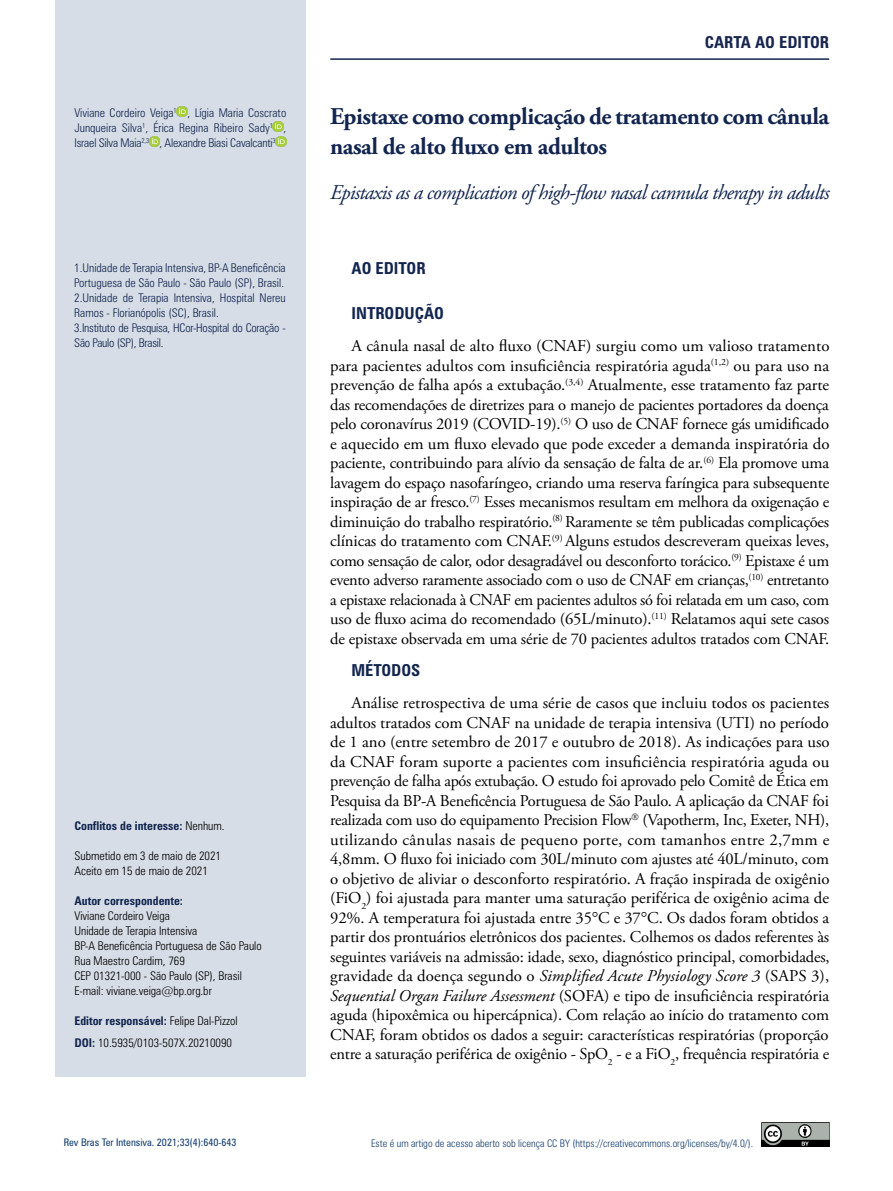
<style>
.page{position:relative;width:893px;height:1191px;background:#fff}
.page>*{position:absolute;margin:0;border:0;box-sizing:border-box;transform-origin:0 0}
.t1{font:700 24px/30px "Adobe Garamond Pro";letter-spacing:-.02em;color:#12254f}
.t2{font:italic 21px "Adobe Garamond Pro";letter-spacing:-.035em;color:#12254f}
.t3{font:16.5px/19.5px "Adobe Garamond Pro";letter-spacing:-.01em;color:#000;text-align:justify}
.t4{font:700 condensed 16.5px "Zurich BT";color:#12254f}
.t5{font:700 condensed 16.5px "Zurich BT";color:#18254e}
.t6{font:300 condensed 12px/15px "Zurich BT";color:#12254f;text-align:justify}
.t7{font:300 condensed 12px/15px "Zurich BT";color:#000}
.t8{font:700 condensed 12px "Zurich BT";color:#12254f}
.t9{font:300 condensed 10.5px "Zurich BT";color:#163f6d}
.t10{font:condensed 10.5px "Zurich BT";color:#163f6d}
.s1{font-weight:300;color:#000}
.s2{font-weight:700;color:#12254f}
.s3{font-style:italic}
</style>
<div class="page">
<div style="left:55px;top:0;width:250px;height:1076px;background:#d5dce6"></div>
<svg style="left:177px;top:106px;width:10px;height:11px"></svg>
<svg style="left:149px;top:136px;width:11px;height:11px"></svg>
<svg style="left:273px;top:121px;width:13px;height:26px"></svg>
<img style="left:761px;top:1122px;width:68px;height:24px">
<hr style="left:330px;top:58px;width:499px;height:2px;background:#12254f">
<p class="t6" style="left:74px;top:105px;width:213px">Viviane Cordeiro Veiga<sup>1</sup> , Lígia Maria Coscrato Junqueira Silva<sup>1</sup>, Érica Regina Ribeiro Sady<sup>1</sup> , Israel Silva Maia<sup>2,3</sup> , Alexandre Biasi Cavalcanti<sup>3</sup></p>
<p class="t6" style="left:74px;top:260px;width:213px;text-align:left">1.Unidade de Terapia Intensiva, BP-A Beneficência Portuguesa de São Paulo - São Paulo (SP), Brasil.<br>2.Unidade de Terapia Intensiva, Hospital Nereu Ramos - Florianópolis (SC), Brasil.<br>3.Instituto de Pesquisa, HCor-Hospital do Coração - São Paulo (SP), Brasil.</p>
<p class="t8" style="left:74px;top:818px;width:152px">Conflitos de interesse: <span class="s1">Nenhum.</span></p>
<p class="t7" style="left:74px;top:848px;width:148px">Submetido em 3 de maio de 2021<br>Aceito em 15 de maio de 2021</p>
<p class="t8" style="left:74px;top:893px;width:110px">Autor correspondente:</p>
<p class="t7" style="left:74px;top:908px;width:189px">Viviane Cordeiro Veiga<br>Unidade de Terapia Intensiva<br>BP-A Beneficência Portuguesa de São Paulo<br>Rua Maestro Cardim, 769<br>CEP 01321-000 - São Paulo (SP), Brasil<br>E-mail: viviane.veiga@bp.org.br</p>
<p class="t8" style="left:74px;top:1013px;width:165px">Editor responsável: <span class="s1">Felipe Dal-Pizzol</span></p>
<p class="t7" style="left:74px;top:1035px;width:159px"><span class="s2">DOI:</span> 10.5935/0103-507X.20210090</p>
<p class="t10" style="left:64px;top:1135px;width:174px">Rev Bras Ter Intensiva. 2021;33(4):640-643</p>
<p class="t5" style="left:705px;top:32px;width:126px">CARTA AO EDITOR</p>
<h1 class="t1" style="left:330px;top:102px;width:500px">Epistaxe como complicação de tratamento com cânula nasal de alto fluxo em adultos</h1>
<p class="t2" style="left:330px;top:180px;width:501px">Epistaxis as a complication of high-flow nasal cannula therapy in adults</p>
<p class="t4" style="left:351px;top:258px;width:76px">AO EDITOR</p>
<p class="t4" style="left:351px;top:303px;width:94px">INTRODUÇÃO</p>
<p class="t3" style="left:330px;top:337px;width:501px;text-indent:21px">A cânula nasal de alto fluxo (CNAF) surgiu como um valioso tratamento para pacientes adultos com insuficiência respiratória aguda<sup>(1,2)</sup> ou para uso na prevenção de falha após a extubação.<sup>(3,4)</sup> Atualmente, esse tratamento faz parte das recomendações de diretrizes para o manejo de pacientes portadores da doença pelo coronavírus 2019 (COVID-19).<sup>(5)</sup> O uso de CNAF fornece gás umidificado e aquecido em um fluxo elevado que pode exceder a demanda inspiratória do paciente, contribuindo para alívio da sensação de falta de ar.<sup>(6)</sup> Ela promove uma lavagem do espaço nasofaríngeo, criando uma reserva faríngica para subsequente inspiração de ar fresco.<sup>(7)</sup> Esses mecanismos resultam em melhora da oxigenação e diminuição do trabalho respiratório.<sup>(8)</sup> Raramente se têm publicadas complicações clínicas do tratamento com CNAF.<sup>(9)</sup> Alguns estudos descreveram queixas leves, como sensação de calor, odor desagradável ou desconforto torácico.<sup>(9)</sup> Epistaxe é um evento adverso raramente associado com o uso de CNAF em crianças,<sup>(10)</sup> entretanto a epistaxe relacionada à CNAF em pacientes adultos só foi relatada em um caso, com uso de fluxo acima do recomendado (65L/minuto).<sup>(11)</sup> Relatamos aqui sete casos de epistaxe observada em uma série de 70 pacientes adultos tratados com CNAF.</p>
<p class="t4" style="left:351px;top:660px;width:70px">MÉTODOS</p>
<p class="t3" style="left:330px;top:694px;width:501px;text-indent:21px">Análise retrospectiva de uma série de casos que incluiu todos os pacientes adultos tratados com CNAF na unidade de terapia intensiva (UTI) no período de 1 ano (entre setembro de 2017 e outubro de 2018). As indicações para uso da CNAF foram suporte a pacientes com insuficiência respiratória aguda ou prevenção de falha após extubação. O estudo foi aprovado pelo Comitê de Ética em Pesquisa da BP-A Beneficência Portuguesa de São Paulo. A aplicação da CNAF foi realizada com uso do equipamento Precision Flow (Vapotherm, Inc, Exeter, NH), utilizando cânulas nasais de pequeno porte, com tamanhos entre 2,7mm e 4,8mm. O fluxo foi iniciado com 30L/minuto com ajustes até 40L/minuto, com o objetivo de aliviar o desconforto respiratório. A fração inspirada de oxigênio (FiO<sub>2</sub>) foi ajustada para manter uma saturação periférica de oxigênio acima de 92%. A temperatura foi ajustada entre 35 C e 37 C. Os dados foram obtidos a partir dos prontuários eletrônicos dos pacientes. Colhemos os dados referentes às seguintes variáveis na admissão: idade, sexo, diagnóstico principal, comorbidades, gravidade da doença segundo o <span class="s3">Simplified Acute Physiology Score 3</span> (SAPS 3), <span class="s3">Sequential Organ Failure Assessment</span> (SOFA) e tipo de insuficiência respiratória aguda (hipoxêmica ou hipercápnica). Com relação ao início do tratamento com CNAF, foram obtidos os dados a seguir: características respiratórias (proporção entre a saturação periférica de oxigênio - SpO<sub>2</sub> - e a FiO<sub>2</sub>, frequência respiratória e</p>
<p class="t9" style="left:371px;top:1136px;width:384px">Este é um artigo de acesso aberto sob licença CC BY (https://creativecommons.org/licenses/by/4.0/).</p>
</div>
